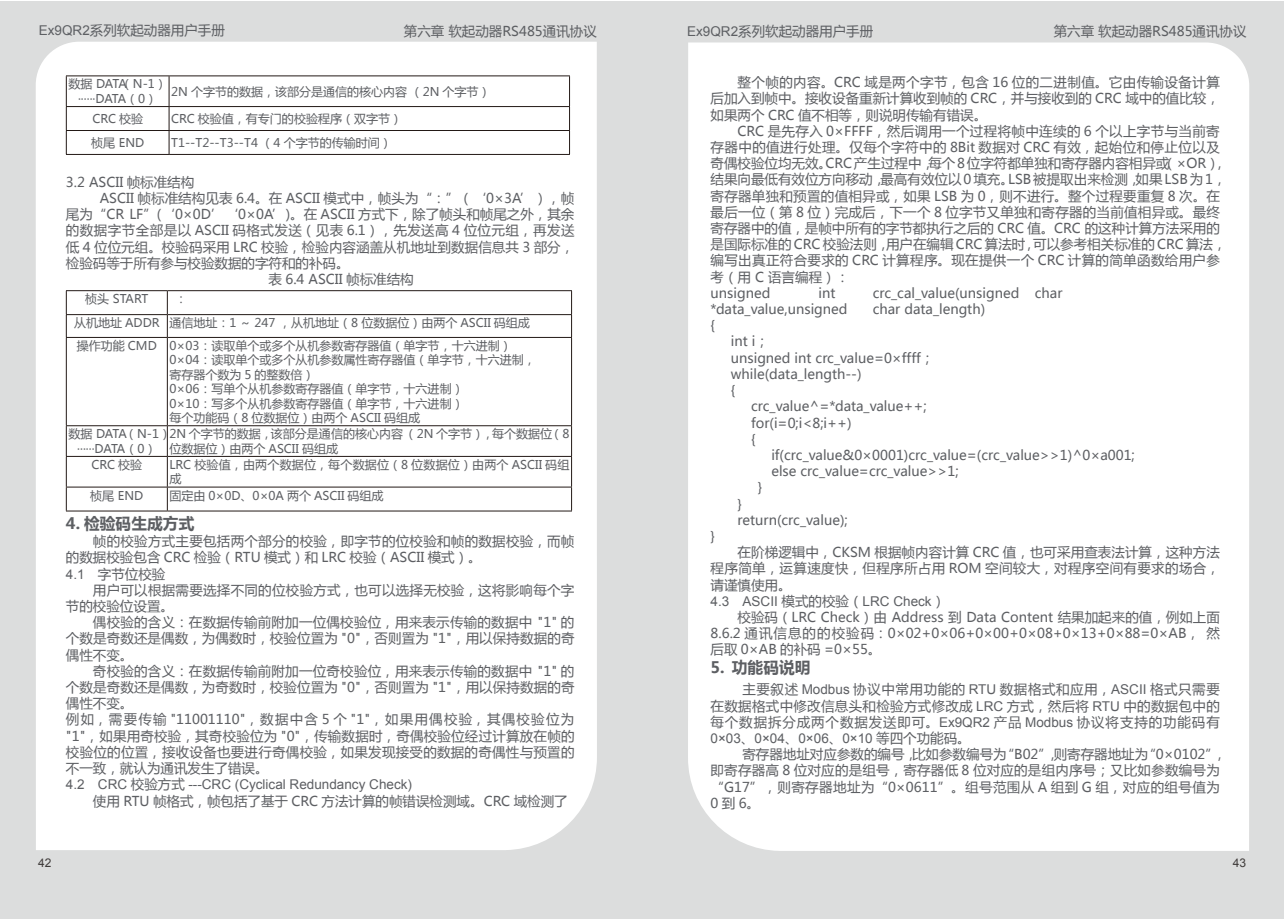
<style>
.page{position:relative;width:1285px;height:919px;background:#fff}
.page>*{position:absolute;margin:0;border:0;box-sizing:border-box;transform-origin:0 0}
.t1{font:700 15.75px "Microsoft Ya Hei";color:#5d5f63}
.t2{font:13.5px/16.2px "Microsoft Ya Hei";color:#5d5f63}
.t3{font:13.5px/16.2px "Microsoft Ya Hei";letter-spacing:.02em;color:#5d5f63}
.t4{font:13.5px "Arial";color:#5d5f63}
.t5{font:13.5px "Microsoft Ya Hei";letter-spacing:.035em;color:#5d5f63}
.t6{font:12px/14.4px "Microsoft Ya Hei";color:#5d5f63}
.t7{font:12px/14.4px "Microsoft Ya Hei";letter-spacing:-.08em;color:#5d5f63;text-align:center}
.t8{font:12px "Arial";color:#3f3b3a}
.s1{font-family:"Arial"}
.s2{font-family:"Microsoft Ya Hei"}
</style>
<div class="page">
<div style="left:1px;top:1px;width:1283px;height:917px;background:#dcdddd"></div>
<div style="left:36px;top:42px;width:561px;height:808px;background:#fff"></div>
<div style="left:688px;top:42px;width:560px;height:808px;background:#fff"></div>
<hr style="left:66px;top:75px;width:103px;height:1px;background:#231916">
<hr style="left:66px;top:76px;width:1px;height:30px;background:#231916">
<hr style="left:169px;top:75px;width:401px;height:1px;background:#231916">
<hr style="left:169px;top:76px;width:1px;height:30px;background:#231916">
<hr style="left:569px;top:76px;width:1px;height:30px;background:#231916">
<hr style="left:66px;top:106px;width:103px;height:1px;background:#231916">
<hr style="left:169px;top:106px;width:401px;height:1px;background:#231916">
<hr style="left:66px;top:130px;width:103px;height:1px;background:#231916">
<svg style="left:66px;top:107px;width:1px;height:47px"></svg>
<hr style="left:169px;top:130px;width:401px;height:1px;background:#231916">
<svg style="left:169px;top:107px;width:1px;height:47px"></svg>
<svg style="left:569px;top:107px;width:1px;height:47px"></svg>
<hr style="left:66px;top:154px;width:103px;height:1px;background:#231916">
<hr style="left:169px;top:154px;width:401px;height:1px;background:#231916">
<hr style="left:66px;top:290px;width:101px;height:1px;background:#231916">
<hr style="left:167px;top:290px;width:405px;height:1px;background:#231916">
<hr style="left:66px;top:314px;width:101px;height:1px;background:#231916">
<svg style="left:66px;top:291px;width:1px;height:46px"></svg>
<hr style="left:167px;top:314px;width:405px;height:1px;background:#231916">
<svg style="left:167px;top:291px;width:1px;height:46px"></svg>
<svg style="left:571px;top:291px;width:1px;height:46px"></svg>
<hr style="left:66px;top:337px;width:101px;height:1px;background:#231916">
<hr style="left:66px;top:338px;width:1px;height:87px;background:#231916">
<hr style="left:167px;top:337px;width:405px;height:1px;background:#231916">
<hr style="left:167px;top:338px;width:1px;height:87px;background:#231916">
<hr style="left:571px;top:338px;width:1px;height:87px;background:#231916">
<hr style="left:66px;top:425px;width:101px;height:1px;background:#231916">
<hr style="left:66px;top:426px;width:1px;height:30px;background:#231916">
<hr style="left:167px;top:425px;width:405px;height:1px;background:#231916">
<hr style="left:167px;top:426px;width:1px;height:30px;background:#231916">
<hr style="left:571px;top:426px;width:1px;height:30px;background:#231916">
<hr style="left:66px;top:456px;width:101px;height:1px;background:#231916">
<hr style="left:167px;top:456px;width:405px;height:1px;background:#231916">
<hr style="left:66px;top:486px;width:101px;height:1px;background:#231916">
<svg style="left:66px;top:457px;width:1px;height:53px"></svg>
<hr style="left:167px;top:486px;width:405px;height:1px;background:#231916">
<svg style="left:167px;top:457px;width:1px;height:53px"></svg>
<svg style="left:571px;top:457px;width:1px;height:53px"></svg>
<hr style="left:66px;top:510px;width:101px;height:1px;background:#231916">
<hr style="left:167px;top:510px;width:405px;height:1px;background:#231916">
<p class="t2" style="left:39px;top:22px;width:188px"><span class="s1">Ex9QR2</span>系列软起动器用户手册</p>
<p class="t2" style="left:687px;top:22px;width:188px"><span class="s1">Ex9QR2</span>系列软起动器用户手册</p>
<p class="t2" style="left:404px;top:22px;width:194px">第六章 软起动器RS485通讯协议</p>
<p class="t2" style="left:1053px;top:22px;width:194px">第六章 软起动器RS485通讯协议</p>
<p class="t7" style="left:68px;top:76px;width:100px">数据 DATA（N-1）······DATA（0）</p>
<p class="t6" style="left:171px;top:84px;width:321px">2N 个字节的数据，该部分是通信的核心内容 （2N 个字节）</p>
<p class="t6" style="left:92px;top:111px;width:52px">CRC 校验</p>
<p class="t6" style="left:171px;top:111px;width:232px">CRC 校验值，有专门的校验程序（双字节）</p>
<p class="t6" style="left:91px;top:135px;width:55px">桢尾 END</p>
<p class="t6" style="left:171px;top:135px;width:222px">T1--T2--T3--T4 （4 个字节的传输时间）</p>
<p class="t2" style="left:66px;top:173px;width:130px">3.2 ASCII 帧标准结构</p>
<p class="t2" style="left:100px;top:190px;width:476px">ASCII 帧标准结构见表 6.4。在 ASCII 模式中，帧头为“：”（‘0×3A’），帧</p>
<p class="t2" style="left:66px;top:206px;width:510px">尾为“CR LF”(‘0×0D’‘0×0A’)。在 ASCII 方式下，除了帧头和帧尾之外，其余</p>
<p class="t5" style="left:66px;top:221px;width:510px">的数据字节全部是以 ASCII 码格式发送（见表 6.1），先发送高 4 位位元组，再发送</p>
<p class="t2" style="left:66px;top:238px;width:510px">低 4 位位元组。校验码采用 LRC 校验，检验内容涵盖从机地址到数据信息共 3 部分，</p>
<p class="t2" style="left:66px;top:254px;width:285px">检验码等于所有参与校验数据的字符和的补码。</p>
<p class="t2" style="left:268px;top:271px;width:147px">表 6.4 ASCII 帧标准结构</p>
<p class="t6" style="left:85px;top:291px;width:65px">桢头 START</p>
<p class="t6" style="left:74px;top:286px;width:457px;line-height:24px;text-indent:101px">：<br>从机地址 ADDR 通信地址：1 ～ 247 ，从机地址（8 位数据位）由两个 ASCII 码组成</p>
<p class="t6" style="left:169px;top:338px;width:367px;text-indent:-93px">操作功能 CMD 0×03：读取单个或多个从机参数寄存器值（单字节，十六进制）<br>0×04：读取单个或多个从机参数属性寄存器值（单字节，十六进制，寄存器个数为 5 的整数倍）<br>0×06：写单个从机参数寄存器值（单字节，十六进制）<br>0×10：写多个从机参数寄存器值（单字节，十六进制）<br>每个功能码（8 位数据位）由两个 ASCII 码组成</p>
<p class="t6" style="left:77px;top:426px;width:493px;text-indent:-9px">数据 DATA（N-1）2N 个字节的数据，该部分是通信的核心内容 （2N 个字节），每个数据位（8 ······DATA（0）</p>
<p class="t6" style="left:169px;top:440px;width:170px">位数据位）由两个 ASCII 码组成</p>
<p class="t6" style="left:91px;top:457px;width:52px">CRC 校验</p>
<p class="t6" style="left:169px;top:457px;width:401px">LRC 校验值，由两个数据位，每个数据位（8 位数据位）由两个 ASCII 码组成</p>
<p class="t6" style="left:90px;top:487px;width:55px">桢尾 END</p>
<p class="t6" style="left:169px;top:487px;width:215px">固定由 0×0D、0×0A 两个 ASCII 码组成</p>
<p class="t1" style="left:66px;top:512px;width:130px">4. 检验码生成方式</p>
<p class="t3" style="left:66px;top:532px;width:510px;text-indent:27px">帧的校验方式主要包括两个部分的校验，即字节的位校验和帧的数据校验，而帧的数据校验包含 CRC 检验（RTU 模式）和 LRC 校验（ASCII 模式）。<br><span class="s1">4.1</span> 字节位校验</p>
<p class="t3" style="left:66px;top:581px;width:510px;text-indent:27px">用户可以根据需要选择不同的位校验方式，也可以选择无校验，这将影响每个字节的校验位设置。</p>
<p class="t2" style="left:66px;top:613px;width:510px;text-align:justify;text-indent:27px">偶校验的含义：在数据传输前附加一位偶校验位，用来表示传输的数据中 "1" 的个数是奇数还是偶数，为偶数时，校验位置为 "0"，否则置为 "1"，用以保持数据的奇偶性不变。</p>
<p class="t3" style="left:66px;top:662px;width:510px;text-indent:27px">奇校验的含义：在数据传输前附加一位奇校验位，用来表示传输的数据中 "1" 的个数是奇数还是偶数，为奇数时，校验位置为 "0"，否则置为 "1"，用以保持数据的奇偶性不变。<br>例如，需要传输 "11001110"，数据中含 5 个 "1"，如果用偶校验，其偶校验位为"1"，如果用奇校验，其奇校验位为 "0"，传输数据时，奇偶校验位经过计算放在帧的校验位的位置，接收设备也要进行奇偶校验，如果发现接受的数据的奇偶性与预置的不一致，就认为通讯发生了错误。</p>
<p class="t4" style="left:66px;top:775px;width:347px">4.2 CRC <span class="s2">校验方式</span> ---CRC (Cyclical Redundancy Check)</p>
<p class="t2" style="left:93px;top:792px;width:476px">使用 RTU 帧格式，帧包括了基于 CRC 方法计算的帧错误检测域。CRC 域检测了</p>
<p class="t2" style="left:710px;top:74px;width:510px;text-align:justify;text-indent:27px">整个帧的内容。CRC 域是两个字节，包含 16 位的二进制值。它由传输设备计算后加入到帧中。接收设备重新计算收到帧的 CRC，并与接收到的 CRC 域中的值比较，如果两个 CRC 值不相等，则说明传输有错误。</p>
<p class="t2" style="left:710px;top:122px;width:517px;text-indent:27px">CRC 是先存入 0×FFFF，然后调用一个过程将帧中连续的 6 个以上字节与当前寄存器中的值进行处理。仅每个字符中的 8Bit 数据对 CRC 有效，起始位和停止位以及奇偶校验位均无效。CRC产生过程中，每个8位字符都单独和寄存器内容相异或（×OR），结果向最低有效位方向移动，最高有效位以0填充。LSB被提取出来检测，如果LSB为1，寄存器单独和预置的值相异或，如果 LSB 为 0，则不进行。整个过程要重复 8 次。在最后一位（第 8 位）完成后，下一个 8 位字节又单独和寄存器的当前值相异或。最终寄存器中的值，是帧中所有的字节都执行之后的 CRC 值。CRC 的这种计算方法采用的是国际标准的 CRC 校验法则，用户在编辑 CRC 算法时 , 可以参考相关标准的 CRC 算法，编写出真正符合要求的 CRC 计算程序。现在提供一个 CRC 计算的简单函数给用户参考（用 C 语言编程）：<br>unsigned</p>
<p class="t2" style="left:818px;top:284px;width:18px">int</p>
<p class="t2" style="left:872px;top:284px;width:191px">crc_cal_value(unsigned char</p>
<p class="t2" style="left:710px;top:300px;width:138px">*data_value,unsigned</p>
<p class="t2" style="left:872px;top:300px;width:114px">char data_length)</p>
<p class="t2" style="left:710px;top:317px;width:6px">{</p>
<p class="t2" style="left:730px;top:333px;width:205px">int i；<br>unsigned int crc_value=0×ffff；while(data_length--)<br>{</p>
<p class="t2" style="left:751px;top:398px;width:177px">crc_value^=*data_value++; for(i=0;i&lt;8;i++)<br>{</p>
<p class="t2" style="left:771px;top:446px;width:365px">if(crc_value&amp;0×0001)crc_value=(crc_value&gt;&gt;1)^0×a001; else crc_value=crc_value&gt;&gt;1;</p>
<p class="t2" style="left:757px;top:479px;width:6px">}</p>
<p class="t2" style="left:737px;top:495px;width:112px">} return(crc_value);</p>
<p class="t2" style="left:710px;top:527px;width:6px">}</p>
<p class="t2" style="left:710px;top:543px;width:511px;text-align:justify;text-indent:27px">在阶梯逻辑中，CKSM 根据帧内容计算 CRC 值，也可采用查表法计算，这种方法程序简单，运算速度快，但程序所占用 ROM 空间较大，对程序空间有要求的场合，请谨慎使用。</p>
<p class="t4" style="left:710px;top:592px;width:236px">4.3 ASCII <span class="s2">模式的校验（</span>LRC Check<span class="s2">）</span></p>
<p class="t2" style="left:710px;top:608px;width:510px;text-align:justify;text-indent:27px">校验码（LRC Check）由 Address 到 Data Content 结果加起来的值，例如上面8.6.2 通讯信息的的校验码：0×02+0×06+0×00+0×08+0×13+0×88=0×AB， 然后取 0×AB 的补码 =0×55。</p>
<p class="t1" style="left:710px;top:656px;width:102px">5. 功能码说明</p>
<p class="t2" style="left:710px;top:681px;width:510px;text-align:justify;text-indent:32px">主要叙述 <span class="s1">Modbus</span> 协议中常用功能的 <span class="s1">RTU</span> 数据格式和应用，<span class="s1">ASCII</span> 格式只需要在数据格式中修改信息头和检验方式修改成 <span class="s1">LRC</span> 方式，然后将 <span class="s1">RTU</span> 中的数据包中的每个数据拆分成两个数据发送即可。<span class="s1">Ex9QR2</span> 产品 <span class="s1">Modbus</span> 协议将支持的功能码有</p>
<p class="t4" style="left:710px;top:729px;width:261px">0×03<span class="s2">、</span>0×04<span class="s2">、</span>0×06<span class="s2">、</span>0×10 <span class="s2">等四个功能码。</span></p>
<p class="t2" style="left:710px;top:745px;width:517px;text-indent:32px">寄存器地址对应参数的编号，比如参数编号为“B02”，则寄存器地址为“0×0102”，即寄存器高 8 位对应的是组号，寄存器低 8 位对应的是组内序号；又比如参数编号为“G17”，则寄存器地址为“0×0611”。组号范围从 A 组到 G 组，对应的组号值为0到6。</p>
<p class="t8" style="left:38px;top:854px;width:15px">42</p>
<p class="t8" style="left:1232px;top:854px;width:15px">43</p>
</div>
